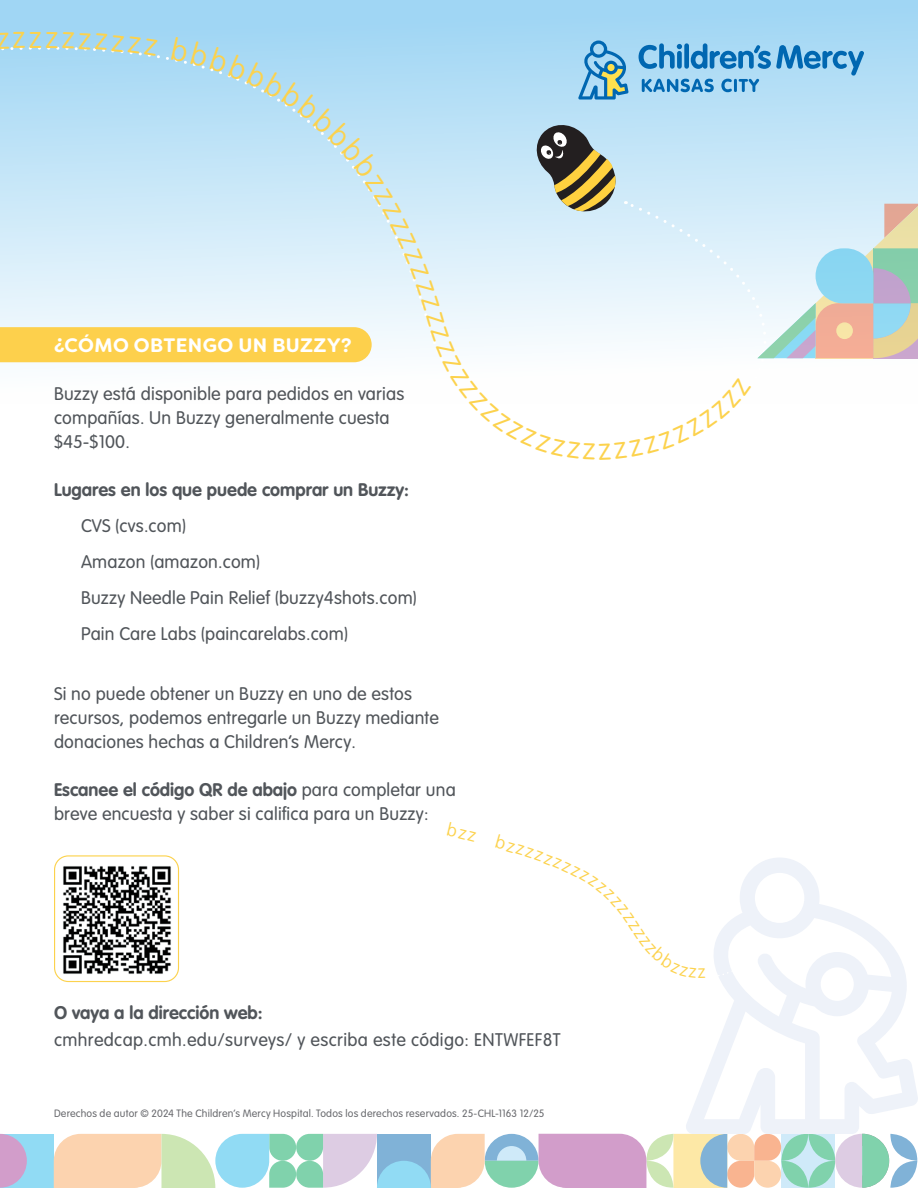
<style>
.page{position:relative;width:918px;height:1188px;background:#fff}
.page>*{position:absolute;margin:0;border:0;box-sizing:border-box;transform-origin:0 0}
.t1{font:300 30px "VAG Rounded Next";color:#fcd24d}
.t2{font:700 19.5px "Filson Soft";letter-spacing:.02em;color:#fff}
.t3{font:18px/24px "VAG Rounded Next";letter-spacing:.01em;color:#51555a}
.t4{font:700 18px "VAG Rounded Next";color:#51555a}
.t5{font:10.5px "VAG Rounded Next";letter-spacing:.02em;color:#6b6c70}
.s1{font-weight:700}
</style>
<div class="page">
<div style="left:0;top:0;width:918px;height:403px;background:#a0d6f4"></div>
<div style="left:0;top:1134px;width:54px;height:54px;background:#91dbf4"></div>
<svg style="left:54px;top:1134px;width:863px;height:54px;background:#cad1ca"></svg>
<svg style="left:0;top:1134px;width:27px;height:54px"></svg>
<img style="left:55px;top:857px;width:124px;height:125px">
<div style="left:54px;top:855px;width:125px;height:127px;border:1px solid #fcd24d;border-radius:14px"></div>
<svg style="left:685px;top:858px;width:233px;height:276px"></svg>
<svg style="left:685px;top:858px;width:75px;height:151px"></svg>
<svg style="left:0;top:40px;width:918px;height:363px;background:#cfe5ec"></svg>
<h1 class="t1" style="left:29px;top:21px;width:15px">z</h1>
<p class="t2" style="left:54px;top:333px;width:299px">¿CÓMO OBTENGO UN BUZZY?</p>
<p class="t3" style="left:54px;top:382px;width:352px">Buzzy está disponible para pedidos en varias compañías. Un Buzzy generalmente cuesta $45-$100.</p>
<p class="t4" style="left:54px;top:478px;width:357px">Lugares en los que puede comprar un Buzzy:</p>
<p class="t3" style="left:81px;top:508px;width:337px;line-height:36px">CVS (cvs.com)<br>Amazon (amazon.com)<br>Buzzy Needle Pain Relief (buzzy4shots.com)<br>Pain Care Labs (paincarelabs.com)</p>
<p class="t3" style="left:54px;top:682px;width:386px">Si no puede obtener un Buzzy en uno de estos recursos, podemos entregarle un Buzzy mediante donaciones hechas a Children’s Mercy.</p>
<p class="t3" style="left:54px;top:778px;width:403px"><span class="s1">Escanee el código QR de abajo</span> para completar una breve encuesta y saber si califica para un Buzzy:</p>
<p class="t4" style="left:54px;top:1001px;width:210px">O vaya a la dirección web:</p>
<p class="t3" style="left:54px;top:1029px;width:508px">cmhredcap.cmh.edu/surveys/ y escriba este código: ENTWFEF8T</p>
<p class="t5" style="left:54px;top:1108px;width:492px">Derechos de autor © 2024 The Children’s Mercy Hospital. Todos los derechos reservados. 25-CHL-1163 12/25</p>
</div>
